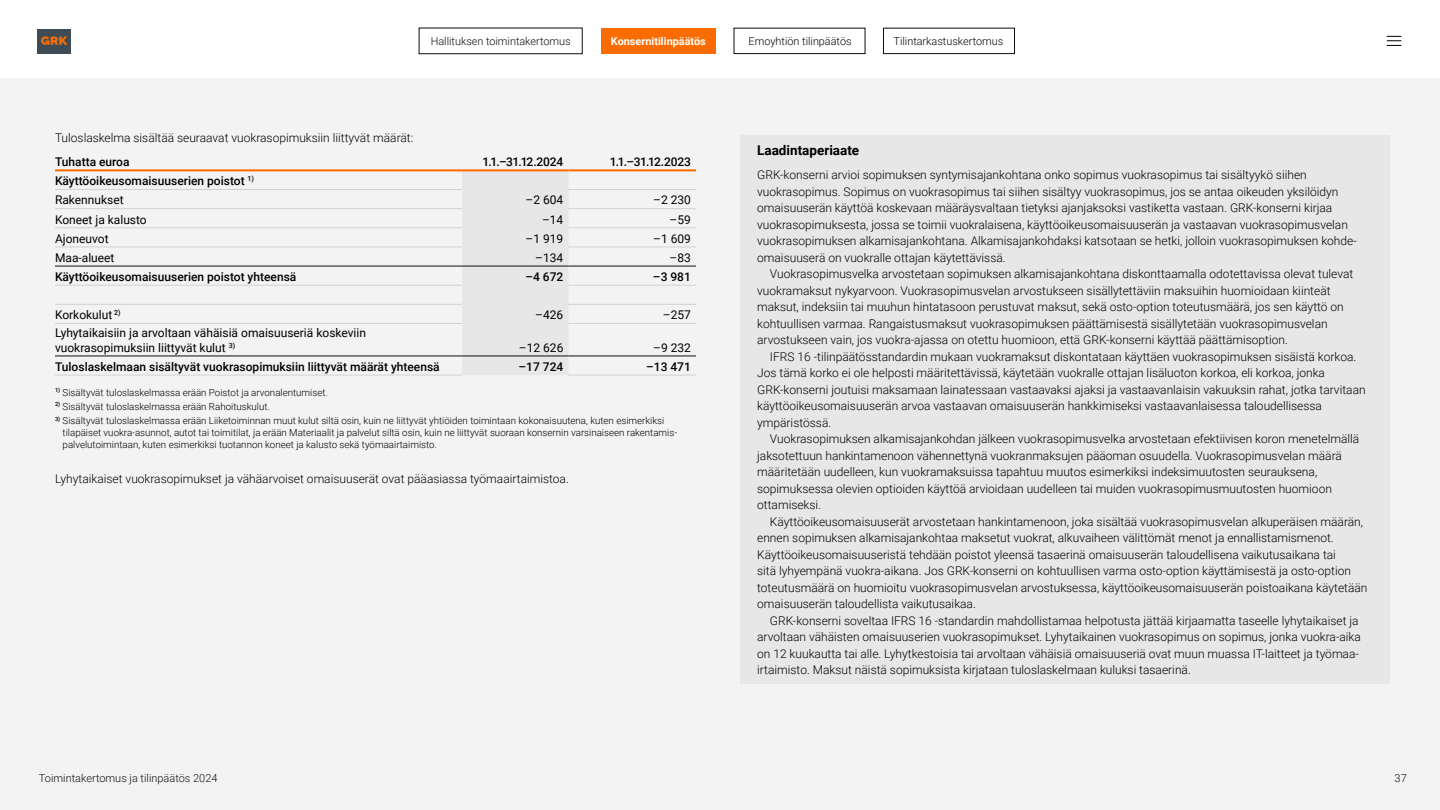
<style>
.page{position:relative;width:1440px;height:810px;background:#fff}
.page>*{position:absolute;margin:0;border:0;box-sizing:border-box;transform-origin:0 0}
.Laadintaperiaate_leipis{font:700 13.5px "Roboto";color:#000}
.Laadintaperiaate_leipis_sisennetty{font:300 12px/16.5px "Roboto";color:#000}
.Laadintaperiaate_leipis-2{font:300 12px/16.5px "Roboto";color:#000}
.Liitetieto_leipis_16pt___22{font:300 12px "Roboto";color:#000}
.table_left{font:12px/15px "Roboto";color:#000}
.table_left-2{font:500 12px "Roboto";color:#000}
.table_right{font:12px "Roboto";color:#000}
.header_right{font:500 12px "Roboto";letter-spacing:-.02em;color:#000}
.table_right-2{font:500 12px "Roboto";color:#000}
.header_left{font:500 12px "Roboto";color:#000}
.t1{font:300 10.95px "Roboto";color:#0f0c0c}
.t2{font:300 10.88px "Roboto";color:#000}
.t3{font:300 10.88px "Roboto";color:#0f0c0c}
.t4{font:700 10.88px "Roboto";color:#fff}
.Alaviite_txt{font:300 9.75px/12px "Roboto";color:#000}
</style>
<div class="page">
<div style="left:0;top:79px;width:1440px;height:731px;background:#f3f3f3"></div>
<div style="left:37px;top:29px;width:34px;height:25px;background:#3f4c55"></div>
<svg style="left:41px;top:36px;width:26px;height:9px"></svg>
<svg style="left:1387px;top:36px;width:14px;height:10px"></svg>
<div style="left:419px;top:28px;width:163px;height:26px;border:1px solid #0f0c0c"></div>
<div style="left:601px;top:28px;width:114px;height:26px;background:#fa6c00"></div>
<div style="left:734px;top:28px;width:131px;height:26px;border:1px solid #0f0c0c"></div>
<div style="left:883px;top:28px;width:132px;height:26px;border:1px solid #0f0c0c"></div>
<div style="left:462px;top:171px;width:106px;height:204px;background:#e7e7e7"></div>
<hr style="left:55px;top:266px;width:407px;height:1px;background:#0f0c0c">
<hr style="left:55px;top:285px;width:407px;height:1px;background:#cfd2d4">
<hr style="left:55px;top:169px;width:407px;height:2px;background:#fa6c00">
<hr style="left:462px;top:266px;width:106px;height:1px;background:#0f0c0c">
<hr style="left:568px;top:266px;width:128px;height:1px;background:#0f0c0c">
<hr style="left:568px;top:285px;width:128px;height:1px;background:#cfd2d4">
<hr style="left:55px;top:356px;width:407px;height:1px;background:#0f0c0c">
<hr style="left:55px;top:375px;width:407px;height:1px;background:#cfd2d4">
<hr style="left:462px;top:356px;width:106px;height:1px;background:#0f0c0c">
<hr style="left:568px;top:356px;width:128px;height:1px;background:#0f0c0c">
<hr style="left:568px;top:375px;width:128px;height:1px;background:#cfd2d4">
<hr style="left:462px;top:169px;width:106px;height:2px;background:#fa6c00">
<hr style="left:55px;top:189px;width:407px;height:1px;background:#cfd2d4">
<hr style="left:568px;top:169px;width:128px;height:2px;background:#fa6c00">
<hr style="left:568px;top:189px;width:128px;height:1px;background:#cfd2d4">
<hr style="left:55px;top:208px;width:407px;height:1px;background:#cfd2d4">
<hr style="left:568px;top:208px;width:128px;height:1px;background:#cfd2d4">
<hr style="left:55px;top:228px;width:407px;height:1px;background:#cfd2d4">
<hr style="left:568px;top:228px;width:128px;height:1px;background:#cfd2d4">
<hr style="left:55px;top:247px;width:407px;height:1px;background:#cfd2d4">
<hr style="left:568px;top:247px;width:128px;height:1px;background:#cfd2d4">
<hr style="left:55px;top:304px;width:407px;height:1px;background:#cfd2d4">
<hr style="left:568px;top:304px;width:128px;height:1px;background:#cfd2d4">
<hr style="left:55px;top:323px;width:407px;height:1px;background:#cfd2d4">
<hr style="left:568px;top:323px;width:128px;height:1px;background:#cfd2d4">
<div style="left:740px;top:135px;width:649px;height:136px;background:#e7e7e7"></div>
<div style="left:740px;top:254px;width:649px;height:430px;background:#e7e7e7"></div>
<p class="t3" style="left:431px;top:33px;width:141px">Hallituksen toimintakertomus</p>
<p class="t4" style="left:611px;top:33px;width:96px">Konsernitilinpäätös</p>
<p class="t2" style="left:749px;top:33px;width:104px">Emoyhtiön tilinpäätös</p>
<p class="t2" style="left:894px;top:33px;width:111px">Tilintarkastuskertomus</p>
<p class="Liitetieto_leipis_16pt___22" style="left:55px;top:129px;width:360px">Tuloslaskelma sisältää seuraavat vuokrasopimuksiin liittyvät määrät:</p>
<p class="header_left" style="left:55px;top:153px;width:76px">Tuhatta euroa</p>
<p class="header_right" style="left:482px;top:153px;width:82px">1.1.–31.12.2024</p>
<p class="header_right" style="left:610px;top:153px;width:83px">1.1.–31.12.2023</p>
<p class="table_left-2" style="left:55px;top:173px;width:201px">Käyttöoikeusomaisuuserien poistot <sup>1)</sup></p>
<p class="table_left" style="left:55px;top:192px;width:70px">Rakennukset</p>
<p class="table_right" style="left:526px;top:192px;width:39px">–2 604</p>
<p class="table_right" style="left:653px;top:192px;width:39px">–2 230</p>
<p class="table_left" style="left:55px;top:211px;width:93px">Koneet ja kalusto</p>
<p class="table_right" style="left:542px;top:211px;width:23px">–14</p>
<p class="table_right" style="left:670px;top:211px;width:23px">–59</p>
<p class="table_left" style="left:55px;top:230px;width:55px">Ajoneuvot</p>
<p class="table_right" style="left:526px;top:230px;width:39px">–1 919</p>
<p class="table_right" style="left:653px;top:230px;width:39px">–1 609</p>
<p class="table_left" style="left:55px;top:250px;width:61px">Maa-alueet</p>
<p class="table_right" style="left:535px;top:249px;width:30px">–134</p>
<p class="table_right" style="left:670px;top:249px;width:23px">–83</p>
<p class="table_left-2" style="left:55px;top:268px;width:243px">Käyttöoikeusomaisuuserien poistot yhteensä</p>
<p class="table_right-2" style="left:525px;top:268px;width:39px">–4 672</p>
<p class="table_right-2" style="left:653px;top:268px;width:39px">–3 981</p>
<p class="table_left" style="left:55px;top:307px;width:67px">Korkokulut <sup>2)</sup></p>
<p class="table_right" style="left:535px;top:307px;width:30px">–426</p>
<p class="table_right" style="left:663px;top:307px;width:30px">–257</p>
<p class="table_left" style="left:55px;top:324px;width:312px">Lyhytaikaisiin ja arvoltaan vähäisiä omaisuuseriä koskeviin vuokrasopimuksiin liittyvät kulut <sup>3)</sup></p>
<p class="table_right" style="left:519px;top:339px;width:46px">–12 626</p>
<p class="table_right" style="left:653px;top:339px;width:39px">–9 232</p>
<p class="table_left-2" style="left:55px;top:358px;width:386px">Tuloslaskelmaan sisältyvät vuokrasopimuksiin liittyvät määrät yhteensä</p>
<p class="table_right-2" style="left:519px;top:358px;width:46px">–17 724</p>
<p class="table_right-2" style="left:646px;top:358px;width:46px">–13 471</p>
<p class="Alaviite_txt" style="left:55px;top:386px;width:273px"><sup>1)</sup> Sisältyvät tuloslaskelmassa erään Poistot ja arvonalentumiset.</p>
<p class="Alaviite_txt" style="left:55px;top:400px;width:215px"><sup>2)</sup> Sisältyvät tuloslaskelmassa erään Rahoituskulut.</p>
<p class="Alaviite_txt" style="left:63px;top:414px;width:616px;text-indent:-8px"><sup>3)</sup> Sisältyvät tuloslaskelmassa erään Liiketoiminnan muut kulut siltä osin, kuin ne liittyvät yhtiöiden toimintaan kokonaisuutena, kuten esimerkiksi tilapäiset vuokra-asunnot, autot tai toimitilat, ja erään Materiaalit ja palvelut siltä osin, kuin ne liittyvät suoraan konsernin varsinaiseen rakentamis&shy;palvelutoimintaan, kuten esimerkiksi tuotannon koneet ja kalusto sekä työmaairtaimisto.</p>
<p class="Liitetieto_leipis_16pt___22" style="left:55px;top:470px;width:514px">Lyhytaikaiset vuokrasopimukset ja vähäarvoiset omaisuuserät ovat pääasiassa työmaairtaimistoa.</p>
<p class="Laadintaperiaate_leipis" style="left:757px;top:141px;width:104px">Laadintaperiaate</p>
<p class="Laadintaperiaate_leipis-2" style="left:757px;top:166px;width:599px">GRK-konserni arvioi sopimuksen syntymisajankohtana onko sopimus vuokrasopimus tai sisältyykö siihen vuokrasopimus. Sopimus on vuokrasopimus tai siihen sisältyy vuokrasopimus, jos se antaa oikeuden yksilöidyn omaisuuserän käyttöä koskevaan määräysvaltaan tietyksi ajanjaksoksi vastiketta vastaan. GRK-konserni kirjaa vuokrasopimuksesta, jossa se toimii vuokralaisena, käyttöoikeusomaisuuserän ja vastaavan vuokrasopimusvelan vuokrasopimuksen alkamisajankohtana. Alkamisajankohdaksi katsotaan se hetki, jolloin vuokrasopimuksen kohde-- omaisuuserä on vuokralle ottajan käytettävissä.</p>
<p class="Laadintaperiaate_leipis_sisennetty" style="left:757px;top:265px;width:598px;text-indent:13px">Vuokrasopimusvelka arvostetaan sopimuksen alkamisajankohtana diskonttaamalla odotettavissa olevat tulevat vuokramaksut nykyarvoon. Vuokrasopimusvelan arvostukseen sisällytettäviin maksuihin huomioidaan kiinteät maksut, indeksiin tai muuhun hintatasoon perustuvat maksut, sekä osto-option toteutusmäärä, jos sen käyttö on kohtuullisen varmaa. Rangaistusmaksut vuokrasopimuksen päättämisestä sisällytetään vuokrasopimusvelan arvostukseen vain, jos vuokra-ajassa on otettu huomioon, että GRK-konserni käyttää päättämisoption.</p>
<p class="Laadintaperiaate_leipis_sisennetty" style="left:757px;top:348px;width:610px;text-indent:13px">IFRS 16 -tilinpäätösstandardin mukaan vuokramaksut diskontataan käyttäen vuokrasopimuksen sisäistä korkoa.<br>Jos tämä korko ei ole helposti määritettävissä, käytetään vuokralle ottajan lisäluoton korkoa, eli korkoa, jonka GRK-konserni joutuisi maksamaan lainatessaan vastaavaksi ajaksi ja vastaavanlaisin vakuuksin rahat, jotka tarvitaan käyttöoikeusomaisuuserän arvoa vastaavan omaisuuserän hankkimiseksi vastaavanlaisessa taloudellisessa ympäristössä.</p>
<p class="Laadintaperiaate_leipis_sisennetty" style="left:757px;top:430px;width:604px;text-indent:13px">Vuokrasopimuksen alkamisajankohdan jälkeen vuokrasopimusvelka arvostetaan efektiivisen koron menetelmällä jaksotettuun hankintamenoon vähennettynä vuokranmaksujen pääoman osuudella. Vuokrasopimusvelan määrä määritetään uudelleen, kun vuokramaksuissa tapahtuu muutos esimerkiksi indeksimuutosten seurauksena, sopimuksessa olevien optioiden käyttöä arvioidaan uudelleen tai muiden vuokrasopimusmuutosten huomioon ottamiseksi.</p>
<p class="Laadintaperiaate_leipis_sisennetty" style="left:757px;top:513px;width:612px;text-indent:13px">Käyttöoikeusomaisuuserät arvostetaan hankintamenoon, joka sisältää vuokrasopimusvelan alkuperäisen määrän, ennen sopimuksen alkamisajankohtaa maksetut vuokrat, alkuvaiheen välittömät menot ja ennallistamismenot.<br>Käyttöoikeusomaisuuseristä tehdään poistot yleensä tasaerinä omaisuuserän taloudellisena vaikutusaikana tai<br>sitä lyhyempänä vuokra-aikana. Jos GRK-konserni on kohtuullisen varma osto-option käyttämisestä ja osto-option toteutusmäärä on huomioitu vuokrasopimusvelan arvostuksessa, käyttöoikeusomaisuuserän poistoaikana käytetään omaisuuserän taloudellista vaikutusaikaa.</p>
<p class="Laadintaperiaate_leipis_sisennetty" style="left:757px;top:612px;width:605px;text-indent:13px">GRK-konserni soveltaa IFRS 16 -standardin mahdollistamaa helpotusta jättää kirjaamatta taseelle lyhytaikaiset ja arvoltaan vähäisten omaisuuserien vuokrasopimukset. Lyhytaikainen vuokrasopimus on sopimus, jonka vuokra-aika on 12 kuukautta tai alle. Lyhytkestoisia tai arvoltaan vähäisiä omaisuuseriä ovat muun muassa IT-laitteet ja työmaa&shy;irtaimisto. Maksut näistä sopimuksista kirjataan tuloslaskelmaan kuluksi tasaerinä.</p>
<p class="t1" style="left:39px;top:770px;width:180px">Toimintakertomus ja tilinpäätös 2024</p>
<p class="t1" style="left:1395px;top:770px;width:14px">37</p>
</div>
